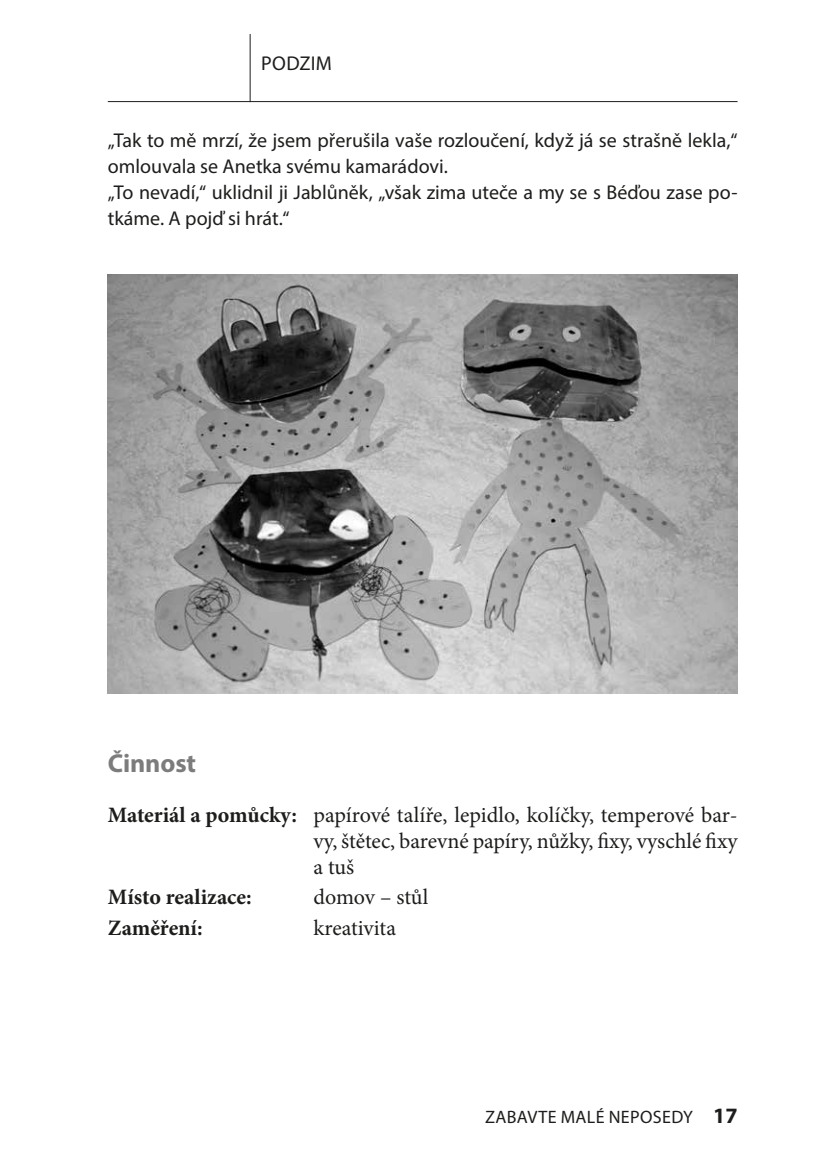
<style>
.page{position:relative;width:817px;height:1174px;background:#fff}
.page>*{position:absolute;margin:0;border:0;box-sizing:border-box;transform-origin:0 0}
.t1{font:700 26px "Myriad Pro";letter-spacing:-.005em;color:#7c7c7c}
.t2{font:22px/26px "Minion Pro";color:#1d1d1b;text-align:justify}
.t3{font:700 22px "Minion Pro";color:#1d1d1b}
.t4{font:20px/26px "Myriad Pro";color:#1d1d1b}
.t5{font:18px "Myriad Pro";letter-spacing:.02em;color:#1d1d1b}
.s1{font-weight:700}
.s2{font-weight:700;font-size:22px}
</style>
<div class="page">
<hr style="left:108px;top:101px;width:629px;height:1px;background:#1d1d1b">
<hr style="left:249px;top:34px;width:1px;height:68px;background:#1d1d1b">
<img style="left:108px;top:274px;width:629px;height:419px">
<p class="t4" style="left:261px;top:50px;width:72px">podzim</p>
<p class="t4" style="left:108px;top:127px;width:631px">„Tak to mě mrzí, že jsem přerušila vaše rozloučení, když já se strašně lekla,“ omlouvala se Anetka svému kamarádovi.<br>„To nevadí,“ uklidnil ji Jablůněk, „však zima uteče a my se s Béďou zase po&shy;tkáme. A pojď si hrát.“</p>
<h1 class="t1" style="left:108px;top:746px;width:90px">Činnost</h1>
<p class="t2" style="left:313px;top:802px;width:425px;text-indent:-206px"><span class="s1">Materiál a pomůcky:</span> papírové talíře, lepidlo, kolíčky, temperové bar&shy;vy, štětec, barevné papíry, nůžky, fixy, vyschlé fixy a tuš</p>
<p class="t3" style="left:108px;top:882px;width:145px">Místo realizace:</p>
<p class="t2" style="left:313px;top:884px;width:116px">domov – stůl</p>
<p class="t3" style="left:108px;top:912px;width:96px">Zaměření:</p>
<p class="t2" style="left:313px;top:914px;width:84px">kreativita</p>
<p class="t5" style="left:485px;top:1105px;width:254px">ZABAVTE MALÉ NEPOSEDY <span class="s2">17</span></p>
</div>
